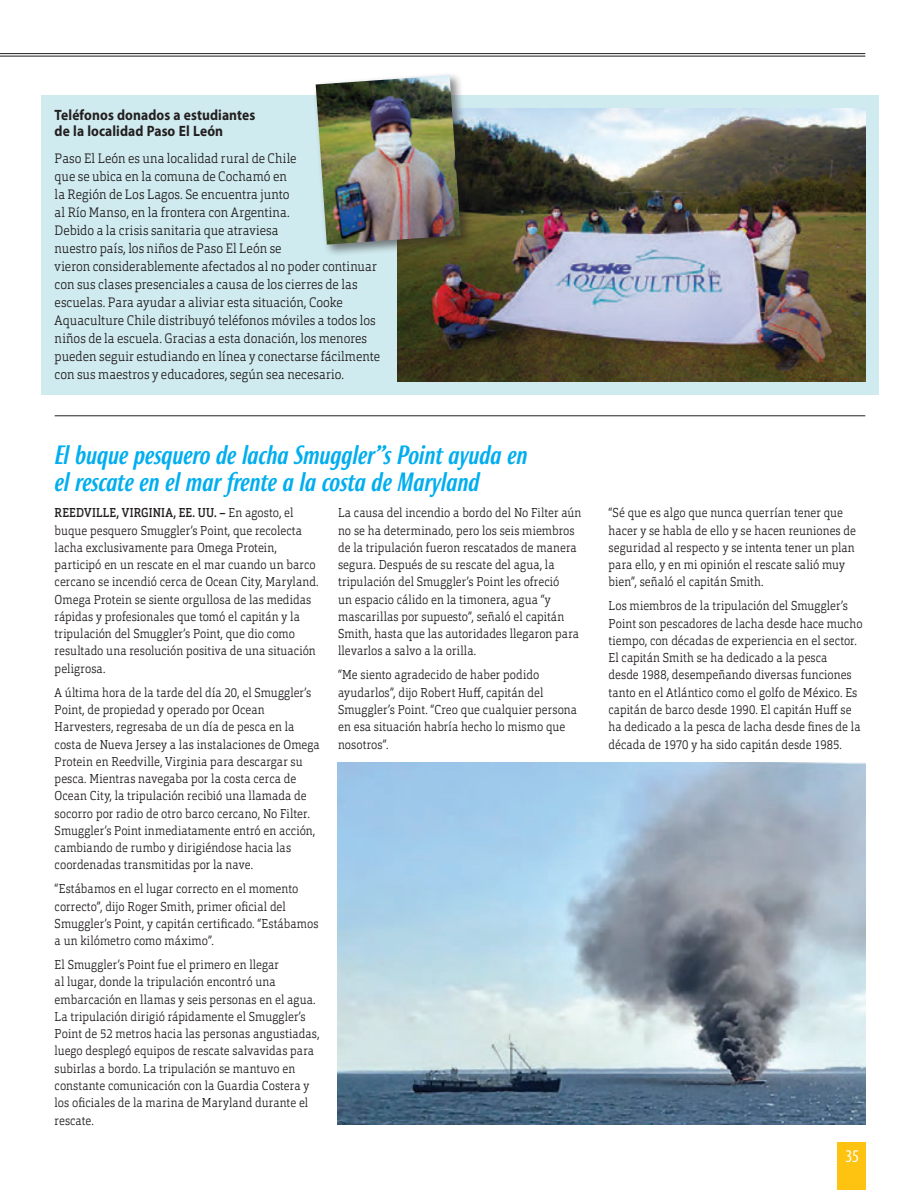
<style>
.page{position:relative;width:920px;height:1190px;background:#fff}
.page>*{position:absolute;margin:0;border:0;box-sizing:border-box;transform-origin:0 0}
.t1{font:italic 500 25.5px/27px "Roxy";letter-spacing:-.01em;color:#00aeef}
.t2{font:condensed 18px "Myriad Pro";color:#fff}
.t3{font:700 15px/16.5px "Myriad Pro";letter-spacing:.005em;color:#231f20;scale:.9 1}
.t4{font:300 13.5px/18px "Orgon Slab";letter-spacing:.005em;color:#231f20;scale:.9 1}
.t5{font:300 12.75px/17.2px "Orgon Slab";letter-spacing:.005em;color:#231f20;scale:.88 1}
.s1{font-weight:500}
</style>
<div class="page">
<div style="left:41px;top:95px;width:837px;height:300px;background:#d0ebef"></div>
<img style="left:397px;top:109px;width:468px;height:272px">
<div style="left:312px;top:72px;width:161px;height:185px;background:#231f20;opacity:.55"></div>
<img style="left:315px;top:75px;width:145px;height:169px">
<img style="left:337px;top:762px;width:528px;height:362px">
<div style="left:836px;top:1142px;width:29px;height:47px;background:#fec210"></div>
<hr style="left:0;top:53px;width:865px;height:1px;background:#231f20">
<hr style="left:0;top:56px;width:865px;height:1px;background:#231f20">
<hr style="left:55px;top:415px;width:810px;height:1px;background:#231f20">
<p class="t3" style="left:55px;top:106px;width:224px">Teléfonos donados a estudiantes de la localidad Paso El León</p>
<p class="t4" style="left:55px;top:149px;width:363px">Paso El León es una localidad rural de Chile<br>que se ubica en la comuna de Cochamó en<br>la Región de Los Lagos. Se encuentra junto<br>al Río Manso, en la frontera con Argentina.<br>Debido a la crisis sanitaria que atraviesa<br>nuestro país, los niños de Paso El León se<br>vieron considerablemente afectados al no poder continuar con sus clases presenciales a causa de los cierres de las escuelas. Para ayudar a aliviar esta situación, Cooke Aquaculture Chile distribuyó teléfonos móviles a todos los niños de la escuela. Gracias a esta donación, los menores pueden seguir estudiando en línea y conectarse fácilmente con sus maestros y educadores, según sea necesario.</p>
<h1 class="t1" style="left:55px;top:441px;width:474px">El buque pesquero de lacha Smuggler’’s Point ayuda en el rescate en el mar frente a la costa de Maryland</h1>
<p class="t5" style="left:55px;top:504px;width:301px"><span class="s1">REEDVILLE, VIRGINIA, EE. UU. –</span> En agosto, el buque pesquero Smuggler’s Point, que recolecta lacha exclusivamente para Omega Protein, participó en un rescate en el mar cuando un barco cercano se incendió cerca de Ocean City, Maryland.<br>Omega Protein se siente orgullosa de las medidas rápidas y profesionales que tomó el capitán y la tripulación del Smuggler’s Point, que dio como resultado una resolución positiva de una situación peligrosa.</p>
<p class="t5" style="left:55px;top:683px;width:303px">A última hora de la tarde del día 20, el Smuggler’s Point, de propiedad y operado por Ocean Harvesters, regresaba de un día de pesca en la costa de Nueva Jersey a las instalaciones de Omega Protein en Reedville, Virginia para descargar su pesca. Mientras navegaba por la costa cerca de Ocean City, la tripulación recibió una llamada de socorro por radio de otro barco cercano, No Filter.<br>Smuggler’s Point inmediatamente entró en acción, cambiando de rumbo y dirigiéndose hacia las coordenadas transmitidas por la nave.</p>
<p class="t5" style="left:55px;top:880px;width:301px">“Estábamos en el lugar correcto en el momento correcto”, dijo Roger Smith, primer oficial del Smuggler’s Point, y capitán certificado. “Estábamos a un kilómetro como máximo”.</p>
<p class="t5" style="left:55px;top:955px;width:302px">El Smuggler’s Point fue el primero en llegar<br>al lugar, donde la tripulación encontró una embarcación en llamas y seis personas en el agua.<br>La tripulación dirigió rápidamente el Smuggler’s Point de 52 metros hacia las personas angustiadas, luego desplegó equipos de rescate salvavidas para subirlas a bordo. La tripulación se mantuvo en constante comunicación con la Guardia Costera y los oficiales de la marina de Maryland durante el rescate.</p>
<p class="t5" style="left:338px;top:504px;width:278px">La causa del incendio a bordo del No Filter aún no se ha determinado, pero los seis miembros de la tripulación fueron rescatados de manera segura. Después de su rescate del agua, la tripulación del Smuggler’s Point les ofreció<br>un espacio cálido en la timonera, agua “y mascarillas por supuesto”, señaló el capitán Smith, hasta que las autoridades llegaron para llevarlos a salvo a la orilla.</p>
<p class="t5" style="left:338px;top:666px;width:273px">“Me siento agradecido de haber podido ayudarlos”, dijo Robert Huff, capitán del Smuggler’s Point. “Creo que cualquier persona en esa situación habría hecho lo mismo que nosotros”.</p>
<p class="t5" style="left:608px;top:504px;width:282px">“Sé que es algo que nunca querrían tener que hacer y se habla de ello y se hacen reuniones de seguridad al respecto y se intenta tener un plan para ello, y en mi opinión el rescate salió muy bien”, señaló el capitán Smith.</p>
<p class="t5" style="left:608px;top:597px;width:290px">Los miembros de la tripulación del Smuggler’s Point son pescadores de lacha desde hace mucho tiempo, con décadas de experiencia en el sector.<br>El capitán Smith se ha dedicado a la pesca<br>desde 1988, desempeñando diversas funciones tanto en el Atlántico como el golfo de México. Es capitán de barco desde 1990. El capitán Huff se ha dedicado a la pesca de lacha desde fines de la década de 1970 y ha sido capitán desde 1985.</p>
<h2 class="t2" style="left:845px;top:1145px;width:15px">35</h2>
</div>
